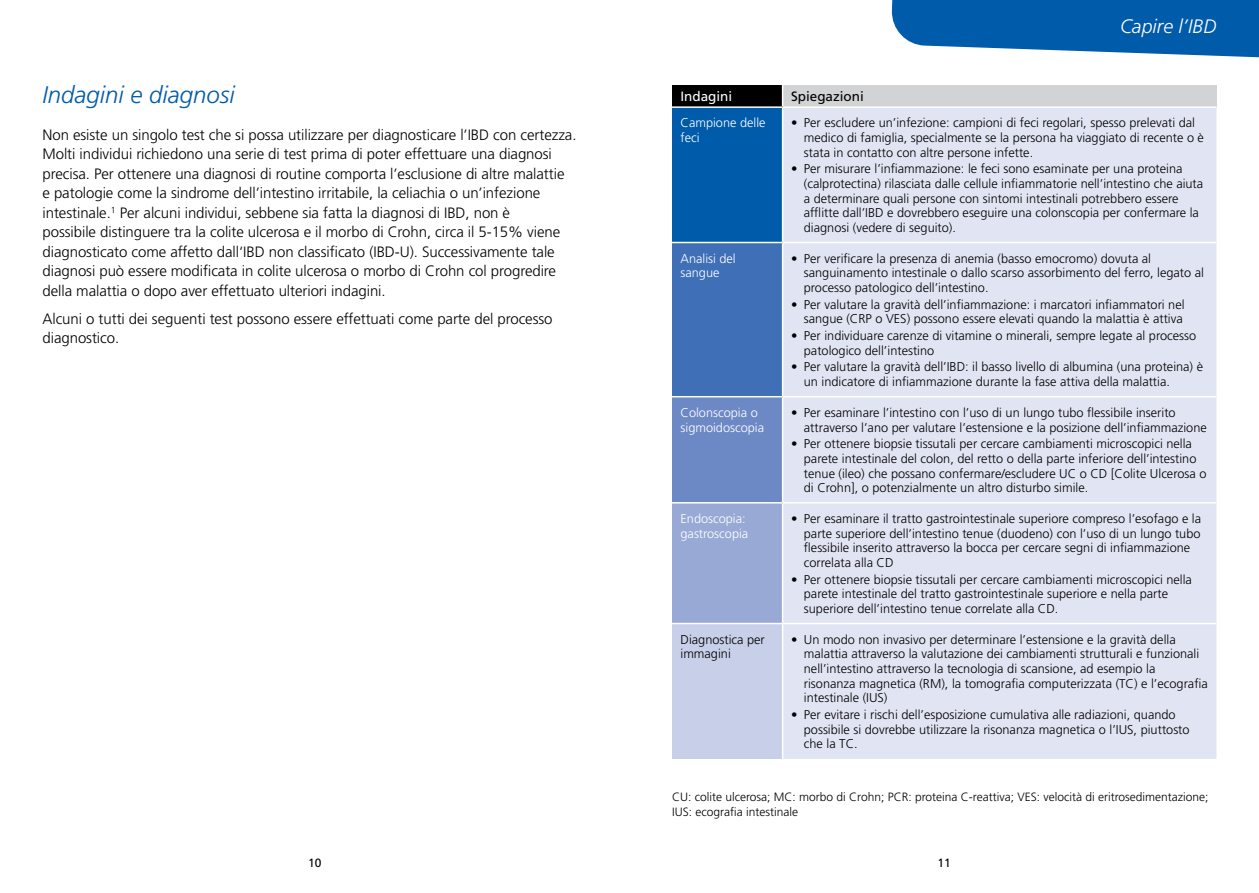
<style>
.page{position:relative;width:1259px;height:893px;background:#fff}
.page>*{position:absolute;margin:0;border:0;box-sizing:border-box;transform-origin:0 0}
.t1{font:italic 300 24px "Frutiger LT Std";color:#005baa}
.t2{font:italic 300 19.5px "Frutiger LT Std";color:#fff}
.t3{font:300 15px/19.5px "Frutiger LT Std";letter-spacing:-.005em;color:#000}
.t4{font:13.5px "Frutiger LT Std";color:#000}
.t5{font:13.5px "Frutiger LT Std";color:#fff}
.t6{font:300 12.75px/14.5px "Frutiger LT Std";color:#000}
.t7{font:300 12.75px/14.5px "Frutiger LT Std";color:#fff}
.t8{font:300 12px/15px "Frutiger LT Std";color:#000}
.t9{font:12px "Frutiger LT Std";color:#000}
</style>
<div class="page">
<svg style="left:891px;top:0;width:368px;height:58px;background:#2271b5"></svg>
<div style="left:672px;top:85px;width:110px;height:22px;background:#000"></div>
<div style="left:782px;top:85px;width:434px;height:22px;background:#d1d3d4"></div>
<div style="left:672px;top:107px;width:110px;height:135px;background:#005baa"></div>
<div style="left:783px;top:108px;width:433px;height:651px;background:#e1e4f3"></div>
<div style="left:672px;top:242px;width:110px;height:155px;background:#3e6fb7"></div>
<div style="left:672px;top:397px;width:110px;height:106px;background:#6d89c5"></div>
<div style="left:672px;top:503px;width:110px;height:120px;background:#98a9d6"></div>
<div style="left:672px;top:623px;width:110px;height:136px;background:#c7cfe9"></div>
<svg style="left:782px;top:85px;width:1px;height:21px"></svg>
<hr style="left:672px;top:106px;width:110px;height:2px;background:#fff">
<hr style="left:782px;top:106px;width:434px;height:2px;background:#fff">
<hr style="left:672px;top:242px;width:110px;height:1px;background:#fff">
<hr style="left:782px;top:242px;width:434px;height:1px;background:#fff">
<hr style="left:672px;top:396px;width:110px;height:1px;background:#fff">
<hr style="left:782px;top:396px;width:434px;height:1px;background:#fff">
<hr style="left:672px;top:502px;width:110px;height:2px;background:#fff">
<hr style="left:782px;top:502px;width:434px;height:2px;background:#fff">
<hr style="left:672px;top:623px;width:110px;height:1px;background:#fff">
<hr style="left:782px;top:623px;width:434px;height:1px;background:#fff">
<h1 class="t1" style="left:43px;top:81px;width:194px">Indagini e diagnosi</h1>
<p class="t3" style="left:43px;top:125px;width:535px">Non esiste un singolo test che si possa utilizzare per diagnosticare l’IBD con certezza.<br>Molti individui richiedono una serie di test prima di poter effettuare una diagnosi precisa. Per ottenere una diagnosi di routine comporta l’esclusione di altre malattie<br>e patologie come la sindrome dell’intestino irritabile, la celiachia o un’infezione intestinale.<sup>1</sup> Per alcuni individui, sebbene sia fatta la diagnosi di IBD, non è<br>possibile distinguere tra la colite ulcerosa e il morbo di Crohn, circa il 5-15% viene diagnosticato come affetto dall‘IBD non classificato (IBD-U). Successivamente tale diagnosi può essere modificata in colite ulcerosa o morbo di Crohn col progredire della malattia o dopo aver effettuato ulteriori indagini.</p>
<p class="t3" style="left:43px;top:309px;width:511px">Alcuni o tutti dei seguenti test possono essere effettuati come parte del processo diagnostico.</p>
<h2 class="t2" style="left:1120px;top:15px;width:98px">Capire l’IBD</h2>
<p class="t5" style="left:680px;top:89px;width:53px">Indagini</p>
<p class="t4" style="left:791px;top:89px;width:74px">Spiegazioni</p>
<p class="t7" style="left:680px;top:116px;width:87px">Campione delle feci</p>
<p class="t6" style="left:804px;top:116px;width:402px;text-indent:-13px">• Per escludere un’infezione: campioni di feci regolari, spesso prelevati dal medico di famiglia, specialmente se la persona ha viaggiato di recente o è stata in contatto con altre persone infette.</p>
<p class="t6" style="left:804px;top:162px;width:401px;text-indent:-13px">• Per misurare l’infiammazione: le feci sono esaminate per una proteina (calprotectina) rilasciata dalle cellule infiammatorie nell’intestino che aiuta a determinare quali persone con sintomi intestinali potrebbero essere afflitte dall’IBD e dovrebbero eseguire una colonscopia per confermare la diagnosi (vedere di seguito).</p>
<p class="t7" style="left:680px;top:251px;width:57px">Analisi del sangue</p>
<p class="t6" style="left:804px;top:251px;width:402px;text-indent:-13px">• Per verificare la presenza di anemia (basso emocromo) dovuta al sanguinamento intestinale o dallo scarso assorbimento del ferro, legato al processo patologico dell’intestino.</p>
<p class="t6" style="left:791px;top:297px;width:395px;text-align:right">• Per valutare la gravità dell’infiammazione: i marcatori infiammatori nel sangue (CRP o VES) possono essere elevati quando la malattia è attiva</p>
<p class="t6" style="left:804px;top:329px;width:394px;text-indent:-13px">• Per individuare carenze di vitamine o minerali, sempre legate al processo patologico dell’intestino</p>
<p class="t6" style="left:804px;top:360px;width:401px;text-indent:-13px">• Per valutare la gravità dell’IBD: il basso livello di albumina (una proteina) è un indicatore di infiammazione durante la fase attiva della malattia.</p>
<p class="t7" style="left:680px;top:405px;width:85px">Colonscopia o sigmoidoscopia</p>
<p class="t6" style="left:804px;top:405px;width:404px;text-indent:-13px">• Per esaminare l’intestino con l’uso di un lungo tubo flessibile inserito attraverso l’ano per valutare l’estensione e la posizione dell’infiammazione</p>
<p class="t6" style="left:804px;top:437px;width:404px;text-indent:-13px">• Per ottenere biopsie tissutali per cercare cambiamenti microscopici nella parete intestinale del colon, del retto o della parte inferiore dell’intestino tenue (ileo) che possano confermare/escludere UC o CD [Colite Ulcerosa o di Crohn], o potenzialmente un altro disturbo simile.</p>
<p class="t7" style="left:680px;top:511px;width:69px">Endoscopia: gastroscopia</p>
<p class="t6" style="left:804px;top:511px;width:399px;text-indent:-13px">• Per esaminare il tratto gastrointestinale superiore compreso l’esofago e la parte superiore dell’intestino tenue (duodeno) con l’uso di un lungo tubo flessibile inserito attraverso la bocca per cercare segni di infiammazione correlata alla CD</p>
<p class="t6" style="left:804px;top:572px;width:389px;text-indent:-13px">• Per ottenere biopsie tissutali per cercare cambiamenti microscopici nella parete intestinale del tratto gastrointestinale superiore e nella parte superiore dell’intestino tenue correlate alla CD.</p>
<p class="t6" style="left:680px;top:632px;width:86px">Diagnostica per immagini</p>
<p class="t6" style="left:804px;top:632px;width:405px;text-indent:-13px">• Un modo non invasivo per determinare l’estensione e la gravità della malattia attraverso la valutazione dei cambiamenti strutturali e funzionali nell’intestino attraverso la tecnologia di scansione, ad esempio la risonanza magnetica (RM), la tomografia computerizzata (TC) e l’ecografia intestinale (IUS)</p>
<p class="t6" style="left:804px;top:707px;width:387px;text-indent:-13px">• Per evitare i rischi dell’esposizione cumulativa alle radiazioni, quando possibile si dovrebbe utilizzare la risonanza magnetica o l’IUS, piuttosto che la TC.</p>
<p class="t8" style="left:672px;top:790px;width:538px">CU: colite ulcerosa; MC: morbo di Crohn; PCR: proteina C-reattiva; VES: velocità di eritrosedimentazione;<br>IUS: ecografia intestinale</p>
<p class="t9" style="left:308px;top:856px;width:15px">10</p>
<p class="t9" style="left:937px;top:856px;width:15px">11</p>
</div>
